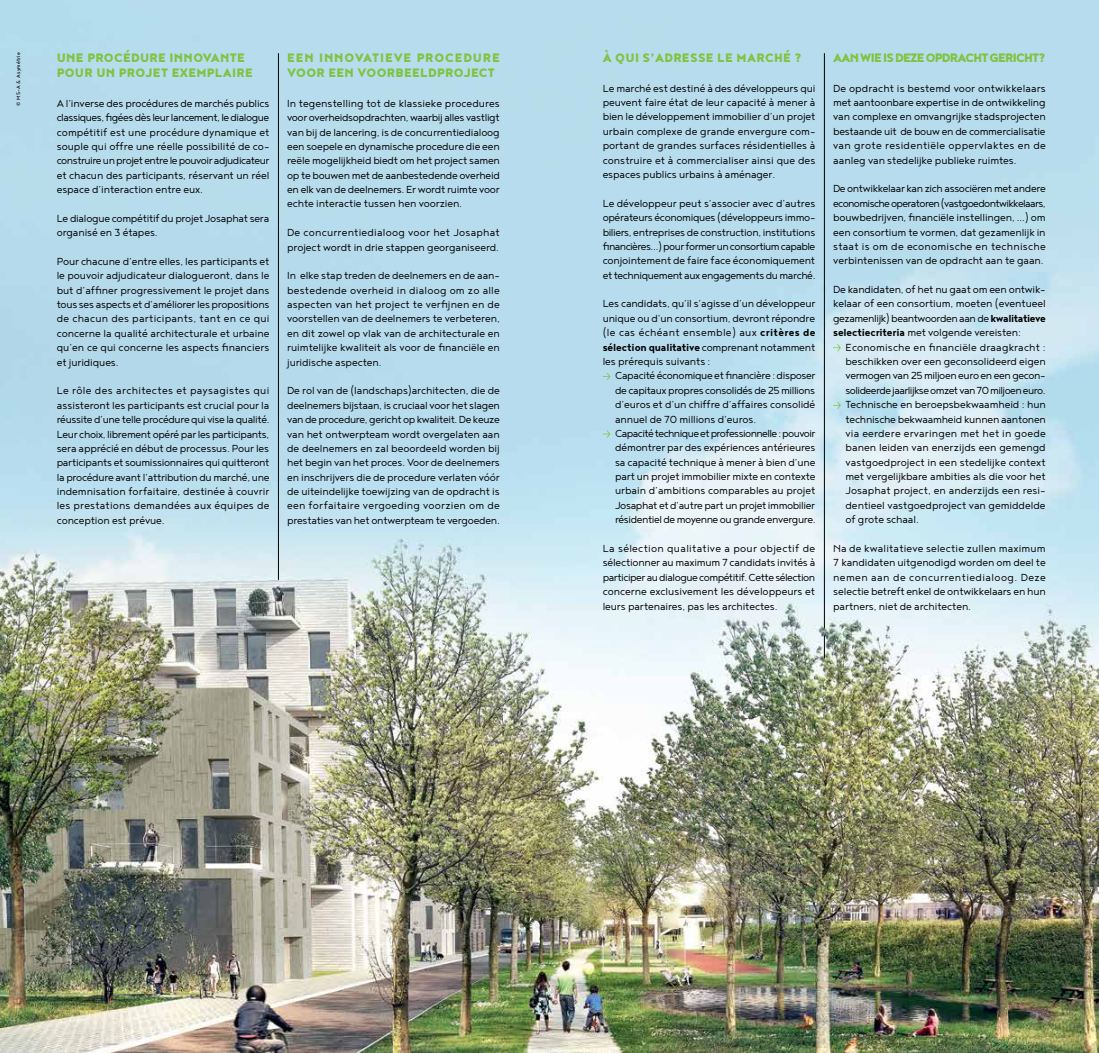
<style>
.page{position:relative;width:1099px;height:1053px;background:#fff}
.page>*{position:absolute;margin:0;border:0;box-sizing:border-box;transform-origin:0 0}
.t1{font:900 15px/15px "Noyh";letter-spacing:.02em;color:#80c342}
.t2{font:900 15px "Noyh";letter-spacing:-.05em;color:#80c342}
.t3{font:300 12.5px/14.4px "Noyh";letter-spacing:-.01em;color:#000;text-align:justify}
.t4{font:6.25px "Noyh";letter-spacing:.03em;color:#000}
.s1{font-weight:700}
</style>
<div class="page">
<img style="left:0;top:0;width:1098px;height:1052px">
<hr style="left:278px;top:53px;width:1px;height:527px;background:#000">
<hr style="left:824px;top:53px;width:1px;height:575px;background:#000">
<svg style="left:824px;top:635px;width:1px;height:23px"></svg>
<svg style="left:602px;top:373px;width:8px;height:7px"></svg>
<svg style="left:602px;top:430px;width:8px;height:7px"></svg>
<svg style="left:833px;top:344px;width:7px;height:7px"></svg>
<svg style="left:833px;top:402px;width:7px;height:7px"></svg>
<p class="t4" style="left:15px;top:106px;width:55px;rotate:-90deg">© MS-A &amp; Asymétrie</p>
<p class="t1" style="left:57px;top:49px;width:198px">UNE PROCÉDURE INNOVANTE<br>POUR UN PROJET EXEMPLAIRE</p>
<p class="t3" style="left:57px;top:96px;width:214px">A l’inverse des procédures de marchés publics classiques, figées dès leur lancement, le dialogue compétitif est une procédure dynamique et souple qui offre une réelle possibilité de co&shy;construire un projet entre le pouvoir adjudicateur et chacun des participants, réservant un réel espace d’interaction entre eux.</p>
<p class="t3" style="left:57px;top:211px;width:214px">Le dialogue compétitif du projet Josaphat sera organisé en 3 étapes.</p>
<p class="t3" style="left:57px;top:254px;width:214px">Pour chacune d’entre elles, les participants et le pouvoir adjudicateur dialogueront, dans le but d’affiner progressivement le projet dans tous ses aspects et d’améliorer les propositions de chacun des participants, tant en ce qui concerne la qualité architecturale et urbaine qu’en ce qui concerne les aspects financiers et juridiques.</p>
<p class="t3" style="left:57px;top:383px;width:214px">Le rôle des architectes et paysagistes qui assisteront les participants est crucial pour la réussite d’une telle procédure qui vise la qualité.<br>Leur choix, librement opéré par les participants, sera apprécié en début de processus. Pour les participants et soumissionnaires qui quitteront la procédure avant l’attribution du marché, une indemnisation forfaitaire, destinée à couvrir les prestations demandées aux équipes de conception est prévue.</p>
<p class="t1" style="left:287px;top:49px;width:214px">EEN INNOVATIEVE PROCEDURE<br>VOOR EEN VOORBEELDPROJECT</p>
<p class="t3" style="left:287px;top:96px;width:214px">In tegenstelling tot de klassieke procedures voor overheidsopdrachten, waarbij alles vastligt van bij de lancering, is de concurrentiedialoog een soepele en dynamische procedure die een reële mogelijkheid biedt om het project samen op te bouwen met de aanbestedende overheid en elk van de deelnemers. Er wordt ruimte voor echte interactie tussen hen voorzien.</p>
<p class="t3" style="left:287px;top:225px;width:214px">De concurrentiedialoog voor het Josaphat project wordt in drie stappen georganiseerd.</p>
<p class="t3" style="left:287px;top:268px;width:214px">In elke stap treden de deelnemers en de aan&shy;bestedende overheid in dialoog om zo alle aspecten van het project te verfijnen en de voorstellen van de deelnemers te verbeteren, en dit zowel op vlak van de architecturale en ruimtelijke kwaliteit als voor de financiële en juridische aspecten.</p>
<p class="t3" style="left:287px;top:383px;width:214px">De rol van de (landschaps)architecten, die de deelnemers bijstaan, is cruciaal voor het slagen van de procedure, gericht op kwaliteit. De keuze van het ontwerpteam wordt overgelaten aan de deelnemers en zal beoordeeld worden bij het begin van het proces. Voor de deelnemers en inschrijvers die de procedure verlaten vóór de uiteindelijke toewijzing van de opdracht is een forfaitaire vergoeding voorzien om de prestaties van het ontwerpteam te vergoeden.</p>
<p class="t1" style="left:602px;top:49px;width:200px">À QUI S’ADRESSE LE MARCHÉ ?</p>
<p class="t3" style="left:602px;top:81px;width:214px">Le marché est destiné à des développeurs qui peuvent faire état de leur capacité à mener à bien le développement immobilier d’un projet urbain complexe de grande envergure com&shy;portant de grandes surfaces résidentielles à construire et à commercialiser ainsi que des espaces publics urbains à aménager.</p>
<p class="t3" style="left:602px;top:196px;width:214px">Le développeur peut s’associer avec d’autres opérateurs économiques (développeurs immo&shy;biliers, entreprises de construction, institutions financières…) pour former un consortium capable conjointement de faire face économiquement et techniquement aux engagements du marché.</p>
<p class="t3" style="left:602px;top:296px;width:214px">Les candidats, qu’il s’agisse d’un développeur unique ou d’un consortium, devront répondre (le cas échéant ensemble) aux <span class="s1">critères de sélection qualitative</span> comprenant notamment les prérequis suivants :</p>
<p class="t3" style="left:615px;top:368px;width:202px;text-align:left">Capacité économique et financière : disposer de capitaux propres consolidés de 25 millions d’euros et d’un chiffre d’affaires consolidé annuel de 70 millions d’euros.<br>Capacité technique et professionnelle : pouvoir démontrer par des expériences antérieures sa capacité technique à mener à bien d’une part un projet immobilier mixte en contexte urbain d’ambitions comparables au projet Josaphat et d’autre part un projet immobilier résidentiel de moyenne ou grande envergure.</p>
<p class="t3" style="left:602px;top:541px;width:214px">La sélection qualitative a pour objectif de sélectionner au maximum 7 candidats invités à participer au dialogue compétitif. Cette sélection concerne exclusivement les développeurs et leurs partenaires, pas les architectes.</p>
<p class="t2" style="left:833px;top:48px;width:214px">AAN WIE IS DEZE OPDRACHT GERICHT?</p>
<p class="t3" style="left:833px;top:81px;width:214px">De opdracht is bestemd voor ontwikkelaars met aantoonbare expertise in de ontwikkeling van complexe en omvangrijke stadsprojecten bestaande uit de bouw en de commercialisatie van grote residentiële oppervlaktes en de aanleg van stedelijke publieke ruimtes.</p>
<p class="t3" style="left:833px;top:181px;width:214px">De ontwikkelaar kan zich associëren met andere economische operatoren (vastgoedontwikkelaars, bouwbedrijven, financiële instellingen, …) om een consortium te vormen, dat gezamenlijk in staat is om de economische en technische verbintenissen van de opdracht aan te gaan.</p>
<p class="t3" style="left:833px;top:282px;width:214px">De kandidaten, of het nu gaat om een ontwik&shy;kelaar of een consortium, moeten (eventueel gezamenlijk) beantwoorden aan de <span class="s1">kwalitatieve selectiecriteria</span> met volgende vereisten:</p>
<p class="t3" style="left:845px;top:339px;width:202px">Economische en financiële draagkracht : beschikken over een geconsolideerd eigen vermogen van 25 miljoen euro en een gecon&shy;solideerde jaarlijkse omzet van 70 miljoen euro.<br>Technische en beroepsbekwaamheid : hun technische bekwaamheid kunnen aantonen via eerdere ervaringen met het in goede banen leiden van enerzijds een gemengd vastgoedproject in een stedelijke context met vergelijkbare ambities als die voor het Josaphat project, en anderzijds een resi&shy;dentieel vastgoedproject van gemiddelde of grote schaal.</p>
<p class="t3" style="left:833px;top:541px;width:214px">Na de kwalitatieve selectie zullen maximum 7 kandidaten uitgenodigd worden om deel te nemen aan de concurrentiedialoog. Deze selectie betreft enkel de ontwikkelaars en hun partners, niet de architecten.</p>
</div>
